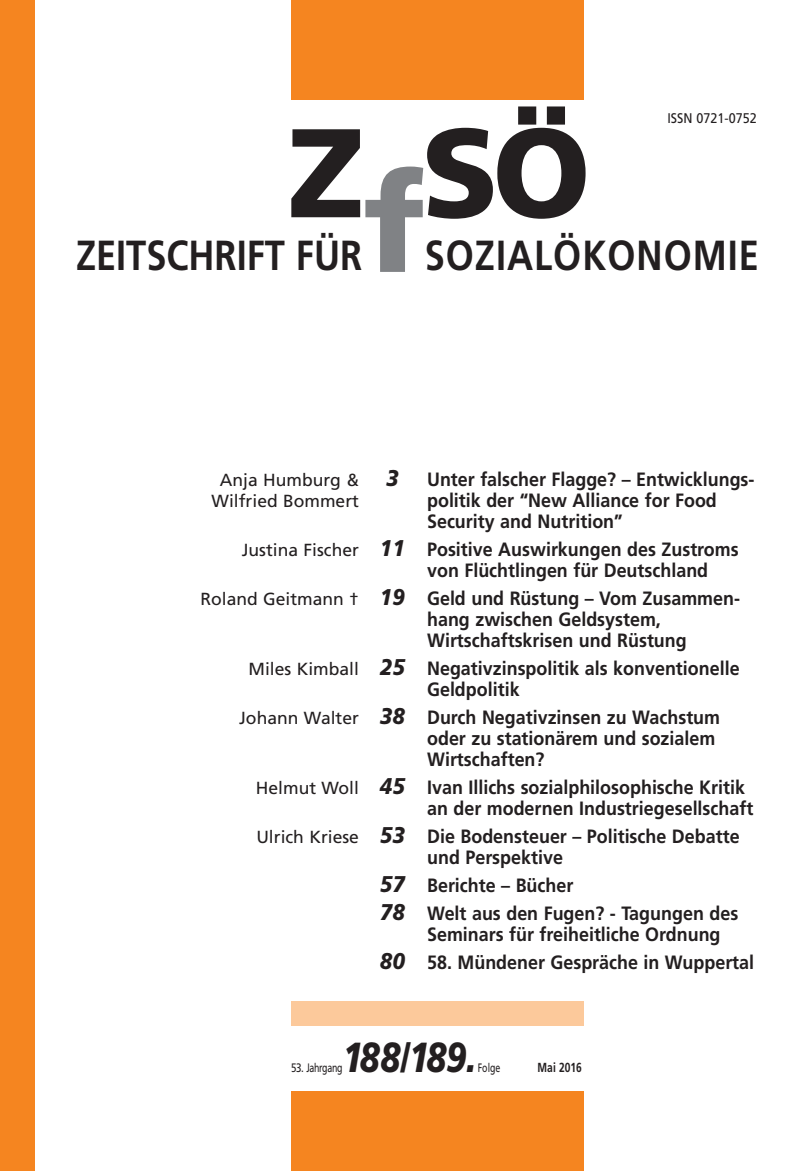
<style>
.page{position:relative;width:804px;height:1171px;background:#fff}
.page>*{position:absolute;margin:0;border:0;box-sizing:border-box;transform-origin:0 0}
.t1{font:900 138.25px "Frutiger";color:#808285}
.t2{font:900 126px "Frutiger";color:#231f20}
.t3{font:700 42px "Frutiger";color:#231f20;scale:.86 1}
.t4{font:700 42px "Frutiger";letter-spacing:.03em;color:#231f20;scale:.86 1}
.t5{font:italic 900 42px "Frutiger";letter-spacing:-.055em;color:#231f20;scale:.8 1}
.t6{font:italic 900 22.75px/49px "Frutiger";color:#231f20;scale:.9 1}
.t7{font:700 19.25px/21px "Frutiger";color:#231f20;scale:.93 1}
.t8{font:17.5px/21px "Frutiger";color:#231f20;text-align:center}
.t9{font:14px "Frutiger";color:#231f20;scale:.9 1}
.t10{font:700 13.12px "Frutiger";color:#231f20;scale:.78 1}
.t11{font:12.25px "Frutiger";letter-spacing:-.035em;color:#231f20;scale:.8 1}
.t12{font:12.25px "Frutiger";letter-spacing:-.035em;color:#231f20;scale:.72 1}
</style>
<div class="page">
<div style="left:0;top:0;width:35px;height:1171px;background:#f58520"></div>
<div style="left:291px;top:0;width:292px;height:99px;background:#f58520"></div>
<div style="left:291px;top:1092px;width:292px;height:79px;background:#f58520"></div>
<div style="left:291px;top:1001px;width:292px;height:25px;background:#fcc99b"></div>
<h2 class="t2" style="left:288px;top:123px;width:304px">Z SÖ</h2>
<p class="t9" style="left:667px;top:113px;width:101px">ISSN 0721-0752</p>
<h1 class="t1" style="left:363px;top:168px;width:63px">f</h1>
<h3 class="t3" style="left:76px;top:238px;width:334px">ZEITSCHRIFT FÜR</h3>
<h3 class="t4" style="left:425px;top:238px;width:390px">SOZIALÖKONOMIE</h3>
<p class="t8" style="left:212px;top:471px;width:149px">Anja Humburg &amp;<br>Wilfried Bommert</p>
<p class="t8" style="left:242px;top:541px;width:119px">Justina Fischer</p>
<p class="t8" style="left:200px;top:590px;width:160px">Roland Geitmann †</p>
<p class="t8" style="left:248px;top:660px;width:112px">Miles Kimball</p>
<p class="t8" style="left:239px;top:709px;width:121px">Johann Walter</p>
<p class="t6" style="left:386px;top:455px;width:15px">3</p>
<p class="t6" style="left:380px;top:525px;width:29px">11<br>19</p>
<p class="t6" style="left:380px;top:644px;width:29px">25<br>38</p>
<p class="t8" style="left:256px;top:779px;width:105px">Helmut Woll</p>
<p class="t8" style="left:256px;top:828px;width:104px">Ulrich Kriese</p>
<p class="t6" style="left:380px;top:763px;width:29px;text-align:justify">45<br>53<br>57</p>
<p class="t6" style="left:380px;top:889px;width:29px">78<br>80</p>
<p class="t7" style="left:427px;top:470px;width:353px">Unter falscher Flagge? – Entwicklungs&shy;politik der “New Alliance for Food<br>Security and Nutrition”</p>
<p class="t7" style="left:427px;top:540px;width:336px">Positive Auswirkungen des Zustroms von Flüchtlingen für Deutschland</p>
<p class="t7" style="left:427px;top:589px;width:338px">Geld und Rüstung – Vom Zusammen&shy;hang zwischen Geldsystem,<br>Wirtschaftskrisen und Rüstung</p>
<p class="t7" style="left:427px;top:659px;width:337px">Negativzinspolitik als konventionelle<br>Geldpolitik</p>
<p class="t7" style="left:427px;top:708px;width:316px">Durch Negativzinsen zu Wachstum oder zu stationärem und sozialem<br>Wirtschaften?</p>
<p class="t7" style="left:427px;top:778px;width:352px">Ivan Illichs sozialphilosophische Kritik an der modernen Industriegesellschaft</p>
<p class="t7" style="left:427px;top:827px;width:337px">Die Bodensteuer – Politische Debatte und Perspektive</p>
<p class="t7" style="left:427px;top:873px;width:336px;line-height:28px">Berichte – Bücher<br>Welt aus den Fugen? - Tagungen des</p>
<p class="t7" style="left:427px;top:925px;width:317px">Seminars für freiheitliche Ordnung</p>
<p class="t7" style="left:427px;top:953px;width:353px">58. Mündener Gespräche in Wuppertal</p>
<h3 class="t5" style="left:342px;top:1040px;width:169px">188/189.</h3>
<p class="t12" style="left:478px;top:1062px;width:33px">Folge</p>
<p class="t10" style="left:537px;top:1061px;width:58px">Mai 2016</p>
<p class="t11" style="left:291px;top:1062px;width:66px">53. Jahrgang</p>
</div>
